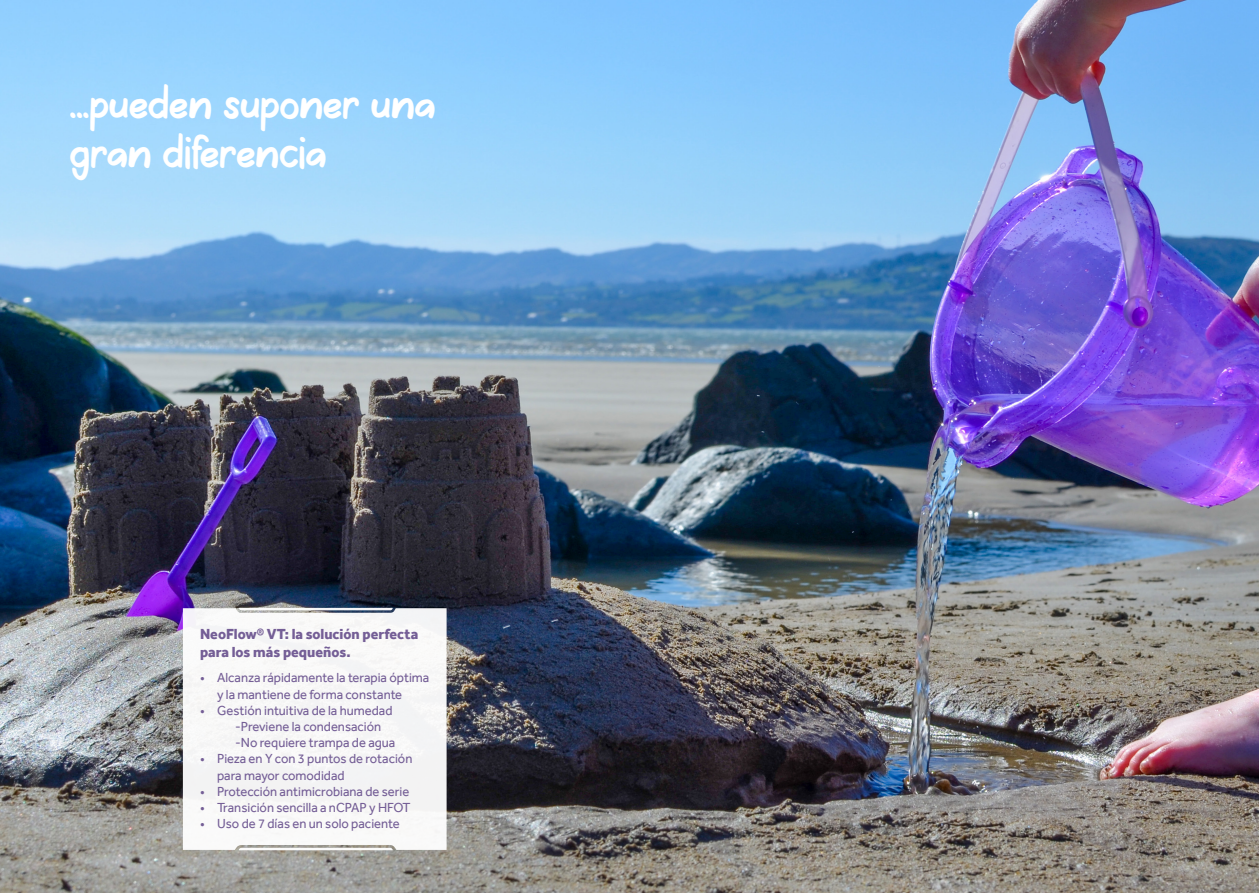
<style>
.page{position:relative;width:1259px;height:893px;background:#fff}
.page>*{position:absolute;margin:0;border:0;box-sizing:border-box;transform-origin:0 0}
.t1{font:42px/48.2px "SMAR Th 0 me";color:#fff}
.t2{font:800 15px/18px "Effra";color:#745e96;scale:.96 1}
.t3{font:13.5px/16.2px "Effra";color:#745e96;scale:.96 1}
</style>
<div class="page">
<img style="left:0;top:0;width:1259px;height:892px">
<svg style="left:183px;top:608px;width:263px;height:242px"></svg>
<svg style="left:239px;top:608px;width:154px;height:2px"></svg>
<svg style="left:239px;top:848px;width:154px;height:2px"></svg>
<p class="t1" style="left:70px;top:81px;width:367px">...pueden suponer una gran diferencia</p>
<p class="t2" style="left:200px;top:625px;width:229px">NeoFlow® VT: la solución perfecta para los más pequeños.</p>
<p class="t3" style="left:217px;top:670px;width:223px;text-indent:-17px">• Alcanza rápidamente la terapia óptima y la mantiene de forma constante</p>
<p class="t3" style="left:200px;top:702px;width:202px">• Gestión intuitiva de la humedad</p>
<p class="t3" style="left:235px;top:718px;width:154px">-Previene la condensación</p>
<p class="t3" style="left:235px;top:734px;width:168px">-No requiere trampa de agua</p>
<p class="t3" style="left:217px;top:751px;width:205px;text-indent:-17px">• Pieza en Y con 3 puntos de rotación para mayor comodidad</p>
<p class="t3" style="left:200px;top:783px;width:220px">• Protección antimicrobiana de serie</p>
<p class="t3" style="left:200px;top:799px;width:221px">• Transición sencilla a nCPAP y HFOT</p>
<p class="t3" style="left:200px;top:815px;width:209px">• Uso de 7 días en un solo paciente</p>
</div>
